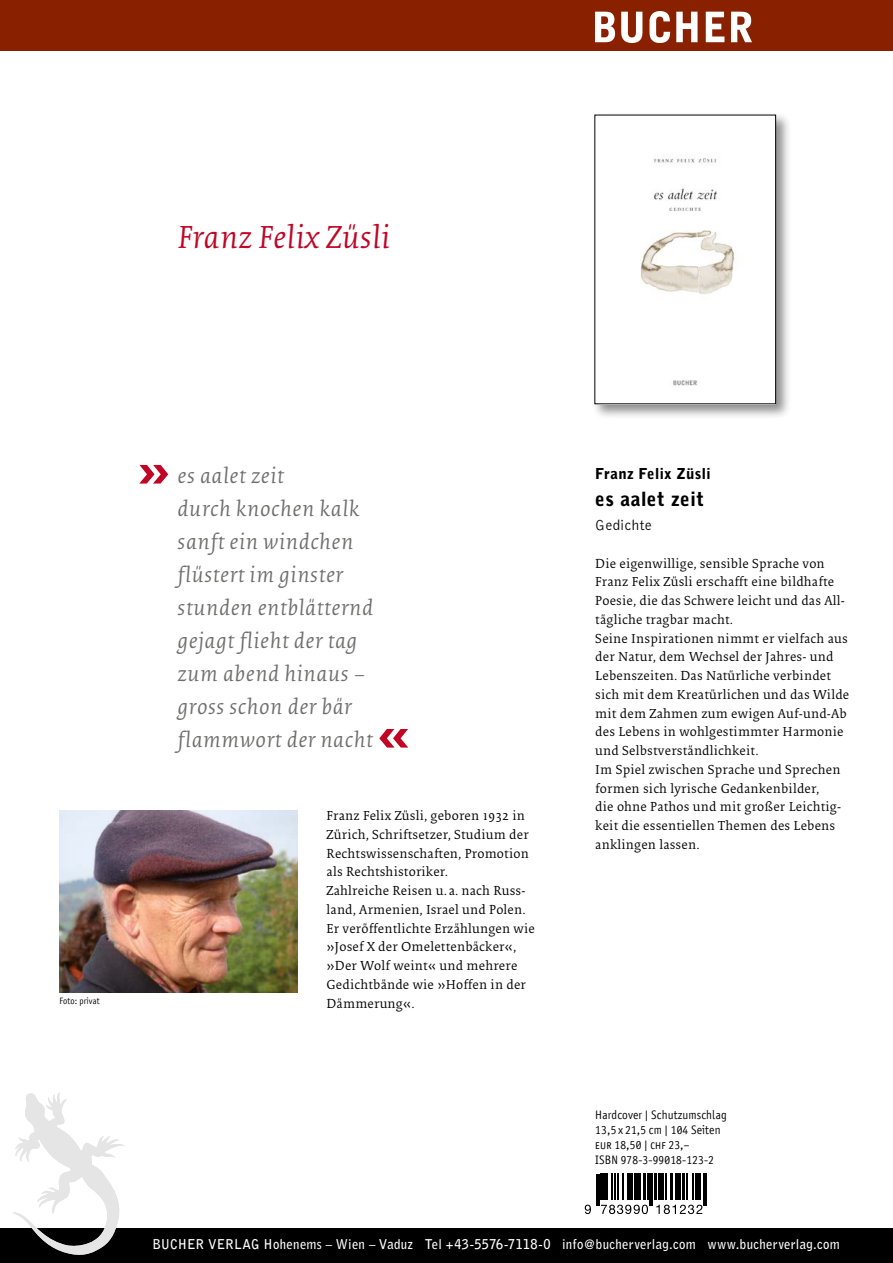
<style>
.page{position:relative;width:893px;height:1263px;background:#fff}
.page>*{position:absolute;margin:0;border:0;box-sizing:border-box;transform-origin:0 0}
.t1{font:900 60px "Bell Gothic";color:#c10525}
.t2{font:33px "Collis Italic Bib";letter-spacing:.01em;color:#c10525}
.t3{font:22.5px/33px "Collis Italic Bib";letter-spacing:.025em;color:#6f6f6e}
.t4{font:900 19.5px "Bell Gothic";letter-spacing:.025em;color:#000}
.t5{font:900 15px "Bell Gothic";letter-spacing:.025em;color:#000}
.t6{font:300 15px "Bell Gothic";letter-spacing:.025em;color:#000}
.t7{font:13.5px/18.8px "Collis Roman Txt";letter-spacing:.015em;color:#000}
.t8{font:13.5px/18.8px "Collis Roman Bib";letter-spacing:.015em;color:#000}
.t9{font:700 13.5px "Bell Gothic";letter-spacing:.02em;color:#fff;scale:.95 1}
.t10{font:12px/15px "Axel";letter-spacing:.015em;color:#000}
.t11{font:12px "Axel SC";letter-spacing:.015em;color:#000}
.t12{font:9px "Axel";letter-spacing:.015em;color:#000}
</style>
<div class="page">
<div style="left:0;top:0;width:893px;height:51px;background:#892100"></div>
<img style="left:595px;top:12px;width:156px;height:30px">
<div style="left:0;top:1229px;width:893px;height:34px;background:#000"></div>
<svg style="left:13px;top:1093px;width:111px;height:162px"></svg>
<hr style="left:596px;top:1174px;width:1px;height:32px;background:#000">
<hr style="left:598px;top:1174px;width:1px;height:32px;background:#000">
<svg style="left:585px;top:1205px;width:6px;height:9px"></svg>
<svg style="left:601px;top:1174px;width:23px;height:25px"></svg>
<hr style="left:627px;top:1174px;width:2px;height:25px;background:#000">
<svg style="left:630px;top:1174px;width:18px;height:25px"></svg>
<svg style="left:601px;top:1205px;width:47px;height:9px"></svg>
<hr style="left:649px;top:1174px;width:2px;height:32px;background:#000">
<hr style="left:652px;top:1174px;width:1px;height:32px;background:#000">
<svg style="left:654px;top:1174px;width:47px;height:25px"></svg>
<svg style="left:656px;top:1205px;width:46px;height:9px"></svg>
<hr style="left:703px;top:1174px;width:1px;height:32px;background:#000">
<hr style="left:705px;top:1174px;width:2px;height:32px;background:#000">
<div style="left:592px;top:112px;width:199px;height:307px;background:#000;opacity:.45"></div>
<img style="left:597px;top:117px;width:177px;height:285px">
<div style="left:595px;top:115px;width:181px;height:289px;border:1px solid #000"></div>
<img style="left:60px;top:810px;width:238px;height:183px">
<h2 class="t2" style="left:178px;top:223px;width:214px">Franz Felix Züsli</h2>
<p class="t12" style="left:60px;top:996px;width:42px">Foto: privat</p>
<h1 class="t1" style="left:137px;top:434px;width:35px">»</h1>
<h3 class="t3" style="left:178px;top:461px;width:197px">es aalet zeit<br>durch knochen kalk sanft ein windchen flüstert im ginster stunden entblätternd gejagt flieht der tag zum abend hinaus – gross schon der bär flammwort der nacht</h3>
<h1 class="t1" style="left:377px;top:698px;width:35px">«</h1>
<p class="t8" style="left:327px;top:807px;width:210px">Franz Felix Züsli, geboren 1932 in<br>Zürich, Schriftsetzer, Studium der<br>Rechtswissenschaften, Promotion als Rechtshistoriker.<br>Zahlreiche Reisen u. a. nach Russ&shy;land, Armenien, Israel und Polen.<br>Er veröffentlichte Erzählungen wie »Josef X der Omelettenbäcker«, »Der Wolf weint« und mehrere<br>Gedichtbände wie »Hoffen in der<br>Dämmerung«.</p>
<p class="t5" style="left:595px;top:465px;width:117px">Franz Felix Züsli</p>
<h3 class="t4" style="left:595px;top:488px;width:110px">es aalet zeit</h3>
<p class="t6" style="left:595px;top:517px;width:58px">Gedichte</p>
<p class="t7" style="left:595px;top:554px;width:255px">Die eigenwillige, sensible Sprache von Franz Felix Züsli erschafft eine bildhafte Poesie, die das Schwere leicht und das All&shy;tägliche tragbar macht.<br>Seine Inspirationen nimmt er vielfach aus der Natur, dem Wechsel der Jahres- und Lebenszeiten. Das Natürliche verbindet sich mit dem Kreatürlichen und das Wilde mit dem Zahmen zum ewigen Auf-und-Ab des Lebens in wohlgestimmter Harmonie und Selbstverständlichkeit.<br>Im Spiel zwischen Sprache und Sprechen formen sich lyrische Gedankenbilder,<br>die ohne Pathos und mit großer Leichtig&shy;keit die essentiellen Themen des Lebens anklingen lassen.</p>
<p class="t10" style="left:595px;top:1107px;width:133px">Hardcover | Schutzumschlag<br>13,5 x 21,5 cm | 104 Seiten</p>
<p class="t11" style="left:595px;top:1138px;width:96px">eur 18,50 | chf 23,–</p>
<p class="t10" style="left:595px;top:1152px;width:120px">ISBN 978-3-99018-123-2</p>
<p class="t9" style="left:152px;top:1236px;width:725px">BUCHER Verlag Hohenems – Wien – Vaduz Tel +43-5576-7118-0 info@bucherverlag.com www.bucherverlag.com</p>
</div>
